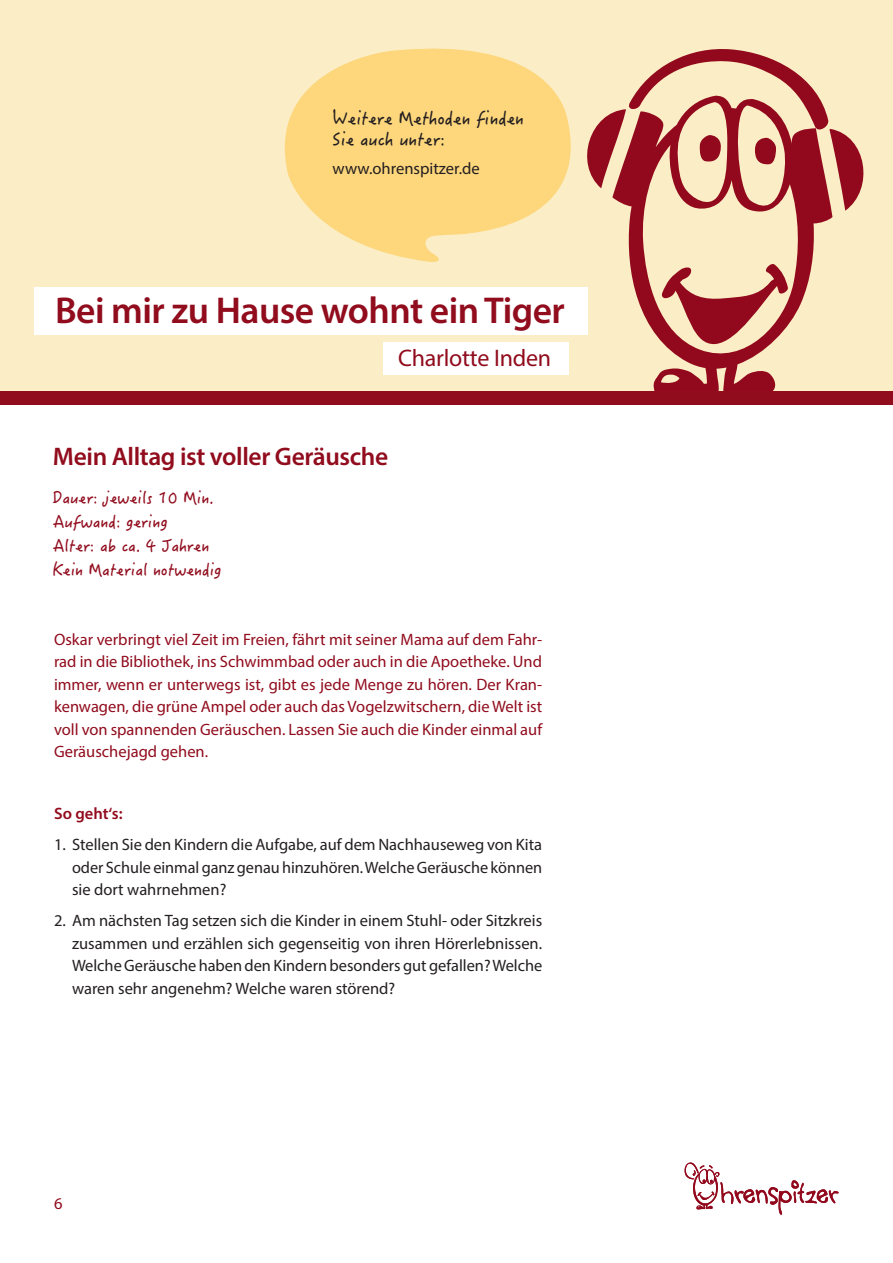
<style>
.page{position:relative;width:893px;height:1263px;background:#fff}
.page>*{position:absolute;margin:0;border:0;box-sizing:border-box;transform-origin:0 0}
.t1{font:600 37.5px "Myriad Pro";letter-spacing:-.015em;color:#910c1d}
.t2{font:600 25.5px "Myriad Pro";letter-spacing:-.015em;color:#910c1d}
.t3{font:24px "Myriad Pro";letter-spacing:-.01em;color:#910c1d}
.t4{font:18px/21.6px "Hanzi Pen SC W5";color:#231f20}
.t5{font:16.65px "Myriad Pro";color:#231f20}
.t6{font:16.5px/22.5px "Myriad Pro";color:#231f20;text-align:justify}
.t7{font:16.5px/22.5px "Myriad Pro";color:#910c1d;text-align:justify}
.t8{font:16.5px/24px "Hanzi Pen TC W5";color:#910c1d}
.t9{font:600 16.5px "Myriad Pro";color:#910c1d}
</style>
<div class="page">
<svg style="left:684px;top:1162px;width:154px;height:53px"></svg>
<div style="left:0;top:0;width:893px;height:397px;background:#fbeec6"></div>
<svg style="left:599px;top:49px;width:265px;height:162px"></svg>
<svg style="left:612px;top:96px;width:220px;height:295px"></svg>
<div style="left:0;top:391px;width:893px;height:14px;background:#910c1d"></div>
<svg style="left:284px;top:48px;width:315px;height:214px"></svg>
<div style="left:34px;top:287px;width:554px;height:48px;background:#fff"></div>
<div style="left:384px;top:342px;width:185px;height:33px;background:#fff"></div>
<p class="t4" style="left:333px;top:107px;width:193px">Weitere Methoden finden<br>Sie auch unter:</p>
<p class="t5" style="left:333px;top:158px;width:149px">www.ohrenspitzer.de</p>
<h1 class="t1" style="left:55px;top:286px;width:511px">Bei mir zu Hause wohnt ein Tiger</h1>
<h3 class="t3" style="left:398px;top:343px;width:155px">Charlotte Inden</h3>
<h2 class="t2" style="left:53px;top:440px;width:337px">Mein Alltag ist voller Geräusche</h2>
<p class="t8" style="left:53px;top:485px;width:170px">Dauer: jeweils 10 Min.<br>Aufwand: gering<br>Alter: ab ca. 4 Jahren<br>Kein Material notwendig</p>
<p class="t7" style="left:54px;top:627px;width:490px">Oskar verbringt viel Zeit im Freien, fährt mit seiner Mama auf dem Fahr&shy;rad in die Bibliothek, ins Schwimmbad oder auch in die Apoetheke. Und immer, wenn er unterwegs ist, gibt es jede Menge zu hören. Der Kran&shy;kenwagen, die grüne Ampel oder auch das Vogelzwitschern, die Welt ist voll von spannenden Geräuschen. Lassen Sie auch die Kinder einmal auf Geräuschejagd gehen.</p>
<p class="t9" style="left:54px;top:803px;width:70px">So geht‘s:</p>
<p class="t6" style="left:72px;top:833px;width:472px;text-indent:-18px">1. Stellen Sie den Kindern die Aufgabe, auf dem Nachhauseweg von Kita oder Schule einmal ganz genau hinzuhören. Welche Geräusche können sie dort wahrnehmen?</p>
<p class="t6" style="left:72px;top:909px;width:472px;text-indent:-18px">2. Am nächsten Tag setzen sich die Kinder in einem Stuhl- oder Sitzkreis zusammen und erzählen sich gegenseitig von ihren Hörerlebnissen.<br>Welche Geräusche haben den Kindern besonders gut gefallen? Welche waren sehr angenehm? Welche waren störend?</p>
<p class="t7" style="left:54px;top:1192px;width:10px">6</p>
</div>
